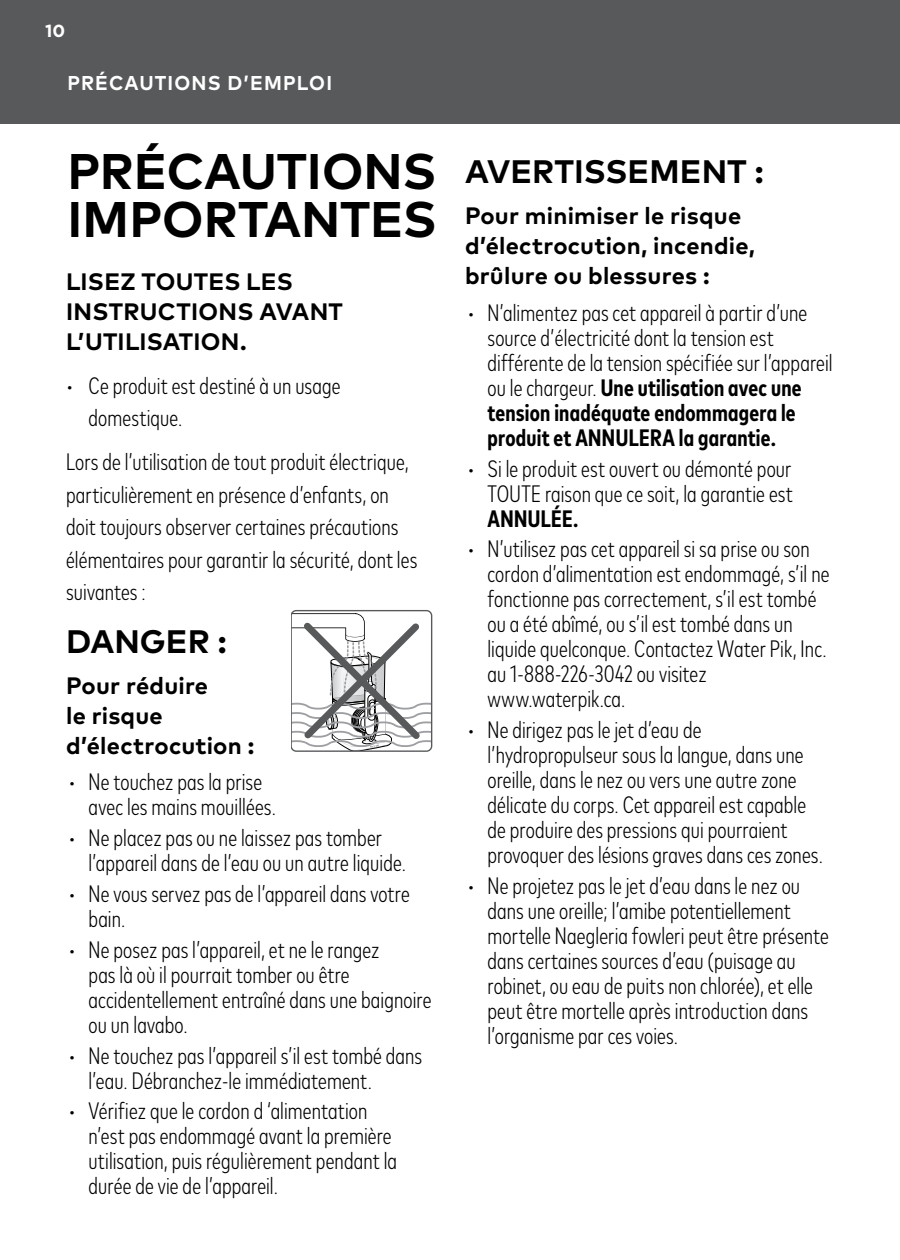
<style>
.page{position:relative;width:900px;height:1260px;background:#fff}
.page>*{position:absolute;margin:0;border:0;box-sizing:border-box;transform-origin:0 0}
.t1{font:700 50px/47.5px "Mark Pro";letter-spacing:-.005em;color:#000}
.t2{font:700 32.5px "Mark Pro";color:#000}
.t3{font:300 condensed 23.75px/25px "Mark Pro";letter-spacing:.005em;color:#000}
.t4{font:700 23.75px/30px "Mark Pro";letter-spacing:.01em;color:#000}
.t5{font:700 condensed 23.75px "Mark Pro";letter-spacing:.015em;color:#000}
.t6{font:700 20px "Mark Pro";letter-spacing:.055em;color:#fff;scale:.96 1}
.t7{font:700 17.5px "Gotham";color:#fff}
.s1{font-weight:700}
</style>
<div class="page">
<div style="left:0;top:0;width:900px;height:124px;background:#58595b"></div>
<div style="left:291px;top:610px;width:141px;height:142px;border:1px solid #58595b;border-radius:5px"></div>
<svg style="left:291px;top:613px;width:141px;height:138px"></svg>
<p class="t7" style="left:45px;top:20px;width:22px">10</p>
<p class="t6" style="left:68px;top:68px;width:277px">PRÉCAUTIONS D’EMPLOI</p>
<h2 class="t1" style="left:68px;top:144px;width:371px">PRÉCAUTIONS<br>IMPORTANTES</h2>
<h5 class="t4" style="left:66px;top:265px;width:278px">LISEZ TOUTES LES<br>INSTRUCTIONS AVANT<br>L’UTILISATION.</h5>
<p class="t3" style="left:89px;top:368px;width:254px;line-height:32.5px;text-indent:-22px">• Ce produit est destiné à un usage domestique.</p>
<p class="t3" style="left:66px;top:444px;width:353px;line-height:32.5px">Lors de l’utilisation de tout produit électrique, particulièrement en présence d’enfants, on doit toujours observer certaines précautions élémentaires pour garantir la sécurité, dont les suivantes :</p>
<h3 class="t2" style="left:66px;top:616px;width:162px">DANGER :</h3>
<h5 class="t4" style="left:66px;top:668px;width:190px">Pour réduire<br>le risque d’électrocution :</h5>
<p class="t3" style="left:89px;top:768px;width:189px;text-indent:-20px">• Ne touchez pas la prise avec les mains mouillées.</p>
<p class="t3" style="left:89px;top:824px;width:319px;text-indent:-20px">• Ne placez pas ou ne laissez pas tomber l’appareil dans de l’eau ou un autre liquide.</p>
<p class="t3" style="left:89px;top:880px;width:323px;text-indent:-20px">• Ne vous servez pas de l’appareil dans votre bain.</p>
<p class="t3" style="left:89px;top:935px;width:344px;text-indent:-20px">• Ne posez pas l’appareil, et ne le rangez<br>pas là où il pourrait tomber ou être accidentellement entraîné dans une baignoire ou un lavabo.</p>
<p class="t3" style="left:89px;top:1041px;width:335px;text-indent:-20px">• Ne touchez pas l’appareil s’il est tombé dans l’eau. Débranchez-le immédiatement.</p>
<p class="t3" style="left:89px;top:1097px;width:310px;text-indent:-20px">• Vérifez que le cordon d ‘alimentation n’est pas endommagé avant la première utilisation, puis régulièrement pendant la durée de vie de l’appareil.</p>
<h3 class="t2" style="left:465px;top:147px;width:300px">AVERTISSEMENT :</h3>
<h5 class="t4" style="left:465px;top:199px;width:292px">Pour minimiser le risque d’électrocution, incendie, brûlure ou blessures :</h5>
<p class="t3" style="left:487px;top:298px;width:347px;text-indent:-20px">• N’alimentez pas cet appareil à partir d’une source d’électricité dont la tension est diférente de la tension spécifée sur l’appareil ou le chargeur. <span class="s1">Une utilisation avec une tension inadéquate endommagera le produit et ANNULERA la garantie.</span></p>
<p class="t3" style="left:467px;top:454px;width:327px;text-align:right">• Si le produit est ouvert ou démonté pour<br>TOUTE raison que ce soit, la garantie est</p>
<h5 class="t5" style="left:487px;top:501px;width:93px">ANNULÉE.</h5>
<p class="t3" style="left:487px;top:535px;width:344px;text-indent:-20px">• N’utilisez pas cet appareil si sa prise ou son cordon d’alimentation est endommagé, s’il ne fonctionne pas correctement, s’il est tombé ou a été abîmé, ou s’il est tombé dans un liquide quelconque. Contactez Water Pik, Inc. au 1-888-226-3042 ou visitez www.waterpik.ca.</p>
<p class="t3" style="left:487px;top:716px;width:337px;text-indent:-20px">• Ne dirigez pas le jet d’eau de l’hydropropulseur sous la langue, dans une oreille, dans le nez ou vers une autre zone délicate du corps. Cet appareil est capable de produire des pressions qui pourraient provoquer des lésions graves dans ces zones.</p>
<p class="t3" style="left:487px;top:872px;width:343px;text-indent:-20px">• Ne projetez pas le jet d’eau dans le nez ou dans une oreille; l’amibe potentiellement mortelle Naegleria fowleri peut être présente dans certaines sources d’eau (puisage au robinet, ou eau de puits non chlorée), et elle peut être mortelle après introduction dans l’organisme par ces voies.</p>
</div>
